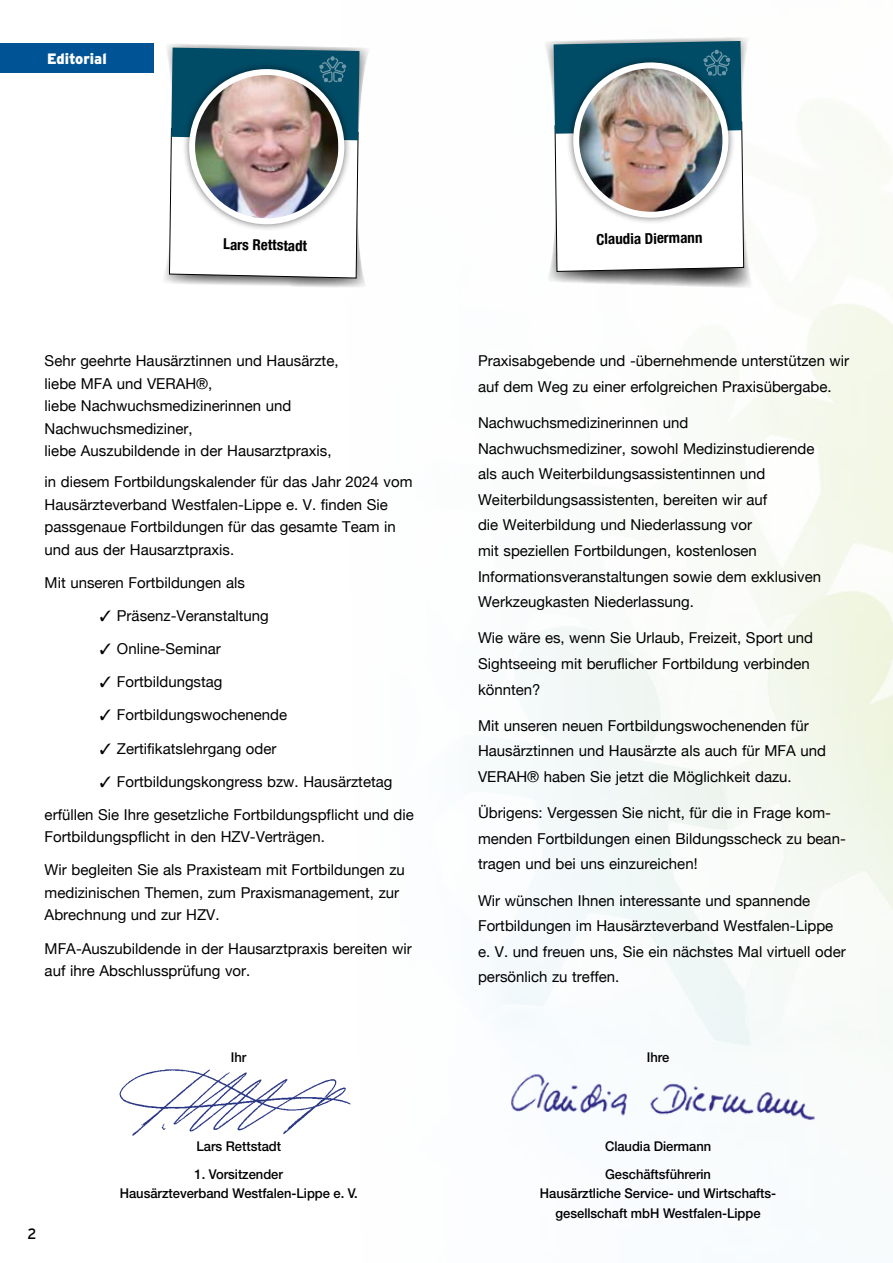
<style>
.page{position:relative;width:893px;height:1263px;background:#fff}
.page>*{position:absolute;margin:0;border:0;box-sizing:border-box;transform-origin:0 0}
.t1{font:15px/25.7px "Helvetica Neue";color:#000}
.t2{font:700 condensed 15px "Helvetica Neue LT Com";color:#000}
.t3{font:900 15px "Interstate";color:#fff;scale:.96 1}
.t4{font:15px "Interstate";color:#000;scale:.96 1}
.t5{font:500 13.5px/19.5px "Helvetica Neue CE";color:#000;text-align:center;scale:.96 1}
</style>
<div class="page">
<div style="left:0;top:44px;width:154px;height:29px;background:#005496"></div>
<svg style="left:544px;top:36px;width:212px;height:252px"></svg>
<img style="left:554px;top:41px;width:190px;height:231px">
<svg style="left:164px;top:44px;width:206px;height:244px"></svg>
<img style="left:169px;top:48px;width:190px;height:230px">
<img style="left:509px;top:1072px;width:309px;height:50px">
<img style="left:119px;top:1069px;width:232px;height:67px">
<p class="t3" style="left:47px;top:50px;width:63px">Editorial</p>
<p class="t2" style="left:223px;top:235px;width:85px;rotate:1deg">Lars Rettstadt</p>
<p class="t1" style="left:45px;top:350px;width:295px;line-height:22.5px">Sehr geehrte Hausärztinnen und Hausärzte, liebe MFA und VERAH®,<br>liebe Nachwuchsmedizinerinnen und Nachwuchsmediziner,<br>liebe Auszubildende in der Hausarztpraxis,</p>
<p class="t1" style="left:45px;top:471px;width:369px;line-height:22.5px">in diesem Fortbildungskalender für das Jahr 2024 vom Hausärzteverband Westfalen-Lippe e. V. finden Sie passgenaue Fortbildungen für das gesamte Team in und aus der Hausarztpraxis.</p>
<p class="t1" style="left:45px;top:570px;width:202px">Mit unseren Fortbildungen als</p>
<p class="t1" style="left:100px;top:604px;width:170px">✓ Präsenz-Veranstaltung</p>
<p class="t1" style="left:100px;top:637px;width:122px">✓ Online-Seminar</p>
<p class="t1" style="left:100px;top:670px;width:124px">✓ Fortbildungstag</p>
<p class="t1" style="left:100px;top:703px;width:189px">✓ Fortbildungswochenende</p>
<p class="t1" style="left:100px;top:736px;width:178px">✓ Zertifikatslehrgang oder</p>
<p class="t1" style="left:100px;top:769px;width:294px">✓ Fortbildungskongress bzw. Hausärztetag</p>
<p class="t1" style="left:45px;top:804px;width:371px;line-height:22.5px">erfüllen Sie Ihre gesetzliche Fortbildungspflicht und die<br>Fortbildungspflicht in den HZV-Verträgen.</p>
<p class="t1" style="left:45px;top:860px;width:362px;line-height:22.5px">Wir begleiten Sie als Praxisteam mit Fortbildungen zu medizinischen Themen, zum Praxismanagement, zur<br>Abrechnung und zur HZV.</p>
<p class="t1" style="left:45px;top:938px;width:369px;line-height:22.5px">MFA-Auszubildende in der Hausarztpraxis bereiten wir auf ihre Abschlussprüfung vor.</p>
<p class="t5" style="left:231px;top:1048px;width:18px">Ihr</p>
<p class="t4" style="left:27px;top:1226px;width:11px">2</p>
<p class="t5" style="left:196px;top:1136px;width:90px">Lars Rettstadt</p>
<p class="t5" style="left:120px;top:1164px;width:249px">1. Vorsitzender<br>Hausärzteverband Westfalen-Lippe e. V.</p>
<p class="t2" style="left:596px;top:230px;width:108px;rotate:-1deg">Claudia Diermann</p>
<p class="t1" style="left:478px;top:349px;width:373px">Praxisabgebende und -übernehmende unterstützen wir auf dem Weg zu einer erfolgreichen Praxisübergabe.</p>
<p class="t1" style="left:478px;top:411px;width:344px">Nachwuchsmedizinerinnen und Nachwuchsmediziner, sowohl Medizinstudierende als auch Weiterbildungsassistentinnen und Weiterbildungsassistenten, bereiten wir auf<br>die Weiterbildung und Niederlassung vor<br>mit speziellen Fortbildungen, kostenlosen Informationsveranstaltungen sowie dem exklusiven Werkzeugkasten Niederlassung.</p>
<p class="t1" style="left:478px;top:626px;width:337px">Wie wäre es, wenn Sie Urlaub, Freizeit, Sport und<br>Sightseeing mit beruflicher Fortbildung verbinden könnten?</p>
<p class="t1" style="left:478px;top:713px;width:349px">Mit unseren neuen Fortbildungswochenenden für<br>Hausärztinnen und Hausärzte als auch für MFA und<br>VERAH® haben Sie jetzt die Möglichkeit dazu.</p>
<p class="t1" style="left:478px;top:801px;width:369px">Übrigens: Vergessen Sie nicht, für die in Frage kom&shy;menden Fortbildungen einen Bildungsscheck zu bean&shy;tragen und bei uns einzureichen!</p>
<p class="t1" style="left:478px;top:888px;width:369px">Wir wünschen Ihnen interessante und spannende Fortbildungen im Hausärzteverband Westfalen-Lippe e. V. und freuen uns, Sie ein nächstes Mal virtuell oder persönlich zu treffen.</p>
<p class="t5" style="left:647px;top:1048px;width:25px">Ihre</p>
<p class="t5" style="left:605px;top:1132px;width:112px;line-height:28px;text-align:left">Claudia Diermann<br>Geschäftsführerin</p>
<p class="t5" style="left:540px;top:1183px;width:248px">Hausärztliche Service- und Wirtschafts&shy;gesellschaft mbH Westfalen-Lippe</p>
</div>
